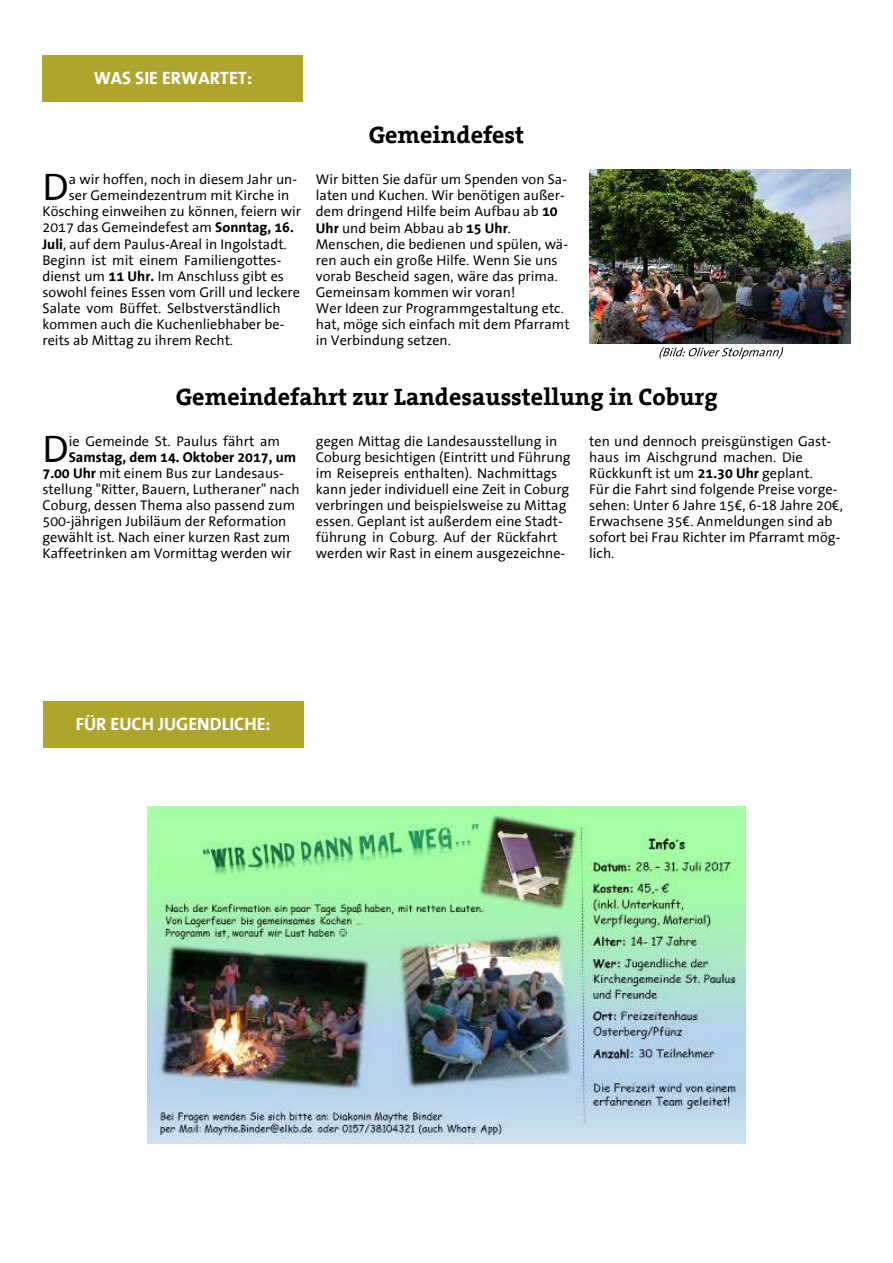
<style>
.page{position:relative;width:893px;height:1263px;background:#fff}
.page>*{position:absolute;margin:0;border:0;box-sizing:border-box;transform-origin:0 0}
.t1{font:39px "The Sans Office";color:#000}
.t2{font:700 24px "The Serif Office";color:#000}
.t3{font:700 18px "The Sans Office";color:#fefefe}
.t4{font:14.25px/16px "The Sans Office";color:#000}
.s1{font-weight:700}
</style>
<div class="page">
<div style="left:43px;top:55px;width:260px;height:47px;background:#aea62c"></div>
<img style="left:590px;top:170px;width:260px;height:174px">
<svg style="left:659px;top:347px;width:124px;height:12px"></svg>
<div style="left:43px;top:701px;width:260px;height:47px;background:#aea62c"></div>
<img style="left:147px;top:806px;width:599px;height:337px">
<p class="t3" style="left:94px;top:71px;width:160px">WAS SIE ERWARTET:</p>
<h1 class="t1" style="left:43px;top:172px;width:28px">D</h1>
<p class="t4" style="left:69px;top:173px;width:230px">a wir hoffen, noch in diesem Jahr un-</p>
<p class="t4" style="left:69px;top:189px;width:222px">ser Gemeindezentrum mit Kirche in</p>
<p class="t4" style="left:43px;top:205px;width:260px">Kösching einweihen zu können, feiern wir</p>
<p class="t4" style="left:43px;top:221px;width:253px">2017 das Gemeindefest am <span class="s1">Sonntag, 16.</span></p>
<p class="t4" style="left:43px;top:237px;width:246px"><span class="s1">Juli</span>, auf dem Paulus-Areal in Ingolstadt.</p>
<p class="t4" style="left:43px;top:253px;width:240px">Beginn ist mit einem Familiengottes-</p>
<p class="t4" style="left:43px;top:270px;width:243px">dienst um <span class="s1">11 Uhr.</span> Im Anschluss gibt es</p>
<p class="t4" style="left:43px;top:286px;width:259px">sowohl feines Essen vom Grill und leckere</p>
<p class="t4" style="left:43px;top:302px;width:240px">Salate vom Büffet. Selbstverständlich</p>
<p class="t4" style="left:43px;top:318px;width:243px">kommen auch die Kuchenliebhaber be-</p>
<p class="t4" style="left:43px;top:334px;width:192px">reits ab Mittag zu ihrem Recht.</p>
<h2 class="t2" style="left:369px;top:125px;width:157px">Gemeindefest</h2>
<p class="t4" style="left:316px;top:173px;width:255px">Wir bitten Sie dafür um Spenden von Sa&shy;laten und Kuchen. Wir benötigen außer&shy;dem dringend Hilfe beim Aufbau ab <span class="s1">10<br>Uhr</span> und beim Abbau ab <span class="s1">15 Uhr</span>.<br>Menschen, die bedienen und spülen, wä&shy;ren auch ein große Hilfe. Wenn Sie uns vorab Bescheid sagen, wäre das prima.<br>Gemeinsam kommen wir voran!<br>Wer Ideen zur Programmgestaltung etc. hat, möge sich einfach mit dem Pfarramt in Verbindung setzen.</p>
<h2 class="t2" style="left:176px;top:388px;width:543px">Gemeindefahrt zur Landesausstellung in Coburg</h2>
<h1 class="t1" style="left:43px;top:433px;width:28px">D</h1>
<p class="t4" style="left:69px;top:434px;width:213px">ie Gemeinde St. Paulus fährt am</p>
<p class="t4" style="left:43px;top:450px;width:259px;text-indent:26px"><span class="s1">Samstag, dem 14. Oktober 2017, um 7.00 Uhr</span> mit einem Bus zur Landesaus&shy;stellung "Ritter, Bauern, Lutheraner" nach Coburg, dessen Thema also passend zum 500-jährigen Jubiläum der Reformation gewählt ist. Nach einer kurzen Rast zum Kaffeetrinken am Vormittag werden wir</p>
<p class="t4" style="left:316px;top:434px;width:256px">gegen Mittag die Landesausstellung in Coburg besichtigen (Eintritt und Führung im Reisepreis enthalten). Nachmittags kann jeder individuell eine Zeit in Coburg verbringen und beispielsweise zu Mittag essen. Geplant ist außerdem eine Stadt&shy;führung in Coburg. Auf der Rückfahrt werden wir Rast in einem ausgezeichne-</p>
<p class="t4" style="left:589px;top:434px;width:255px">ten und dennoch preisgünstigen Gast&shy;haus im Aischgrund machen. Die Rückkunft ist um <span class="s1">21.30 Uhr</span> geplant.<br>Für die Fahrt sind folgende Preise vorge&shy;sehen: Unter 6 Jahre 15€, 6-18 Jahre 20€, Erwachsene 35€. Anmeldungen sind ab sofort bei Frau Richter im Pfarramt mög&shy;lich.</p>
<p class="t3" style="left:76px;top:717px;width:196px">FÜR EUCH JUGENDLICHE:</p>
</div>
